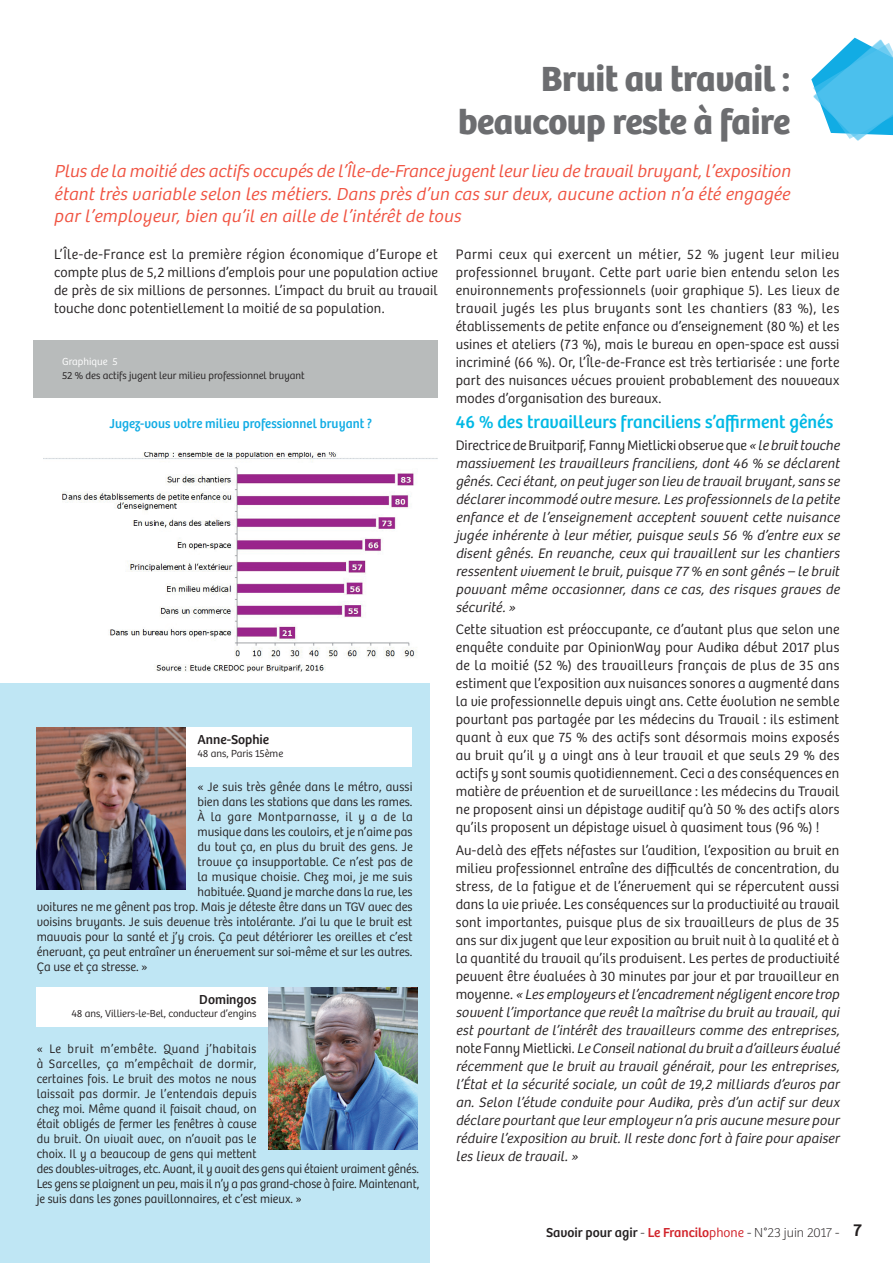
<style>
.page{position:relative;width:893px;height:1263px;background:#fff}
.page>*{position:absolute;margin:0;border:0;box-sizing:border-box;transform-origin:0 0}
.t1{font:700 36.3px/43.5px "Bree";letter-spacing:-.01em;color:#6c6d70;text-align:right}
.t2{font:18.3px "Bree";color:#00b9e5}
.t3{font:italic 300 18px/22.5px "Bree";color:#f05240;text-align:justify}
.t4{font:italic 300 14.25px/18px "Bree";letter-spacing:.015em;color:#231f20;text-align:justify}
.t5{font:300 14.25px/18px "Bree";letter-spacing:.01em;color:#231f20;text-align:justify}
.t6{font:100 13.5px "Bree";color:#231f20}
.t7{font:13.5px "Bree";letter-spacing:.005em;color:#11ace4;scale:.96 1}
.t8{font:13.5px "Bree";color:#231f20}
.t9{font:300 12.75px "Bree";letter-spacing:.005em;color:#231f20}
.t10{font:300 12.75px/15px "Bree";letter-spacing:.005em;color:#231f20;scale:.95 1}
.t11{font:300 12.75px "Bree";letter-spacing:.04em;color:#231f20}
.t12{font:300 10.65px "Bree";color:#231f20}
.t13{font:300 10.65px "Bree";color:#fff}
.s1{font-style:normal}
.s2{font-weight:400}
.s3{font-weight:400;color:#d1232a}
.s4{font-weight:300;color:#d1232a}
.s5{font-weight:400;font-size:18px}
</style>
<div class="page">
<div style="left:0;top:683px;width:429px;height:580px;background:#bfe6f4"></div>
<div style="left:63px;top:727px;width:349px;height:39px;background:#fff"></div>
<svg style="left:811px;top:38px;width:82px;height:103px"></svg>
<img style="left:44px;top:453px;width:394px;height:219px">
<div style="left:33px;top:340px;width:405px;height:58px;background:#b8bbbb"></div>
<div style="left:37px;top:988px;width:355px;height:39px;background:#fff"></div>
<img style="left:269px;top:988px;width:148px;height:161px">
<img style="left:37px;top:727px;width:148px;height:162px">
<h1 class="t1" style="left:458px;top:57px;width:333px">Bruit au travail : beaucoup reste à faire</h1>
<p class="t3" style="left:54px;top:160px;width:742px">Plus de la moitié des actifs occupés de l’Île-de-France jugentleurlieu de travailbruyant,l’exposition étanttrès variable selon les métiers.Dans près d’un cas surdeux,aucune action n’a été engagée parl’employeur,bien qu’ilen aille de l’intérêtde tous</p>
<p class="t5" style="left:54px;top:245px;width:385px">L’Île-de-France est la première région économique d’Europe et compte plus de 5,2 millions d’emplois pour une population active de près de six millions de personnes. L’impact du bruit au travail touche donc potentiellement la moitié de sa population.</p>
<p class="t5" style="left:456px;top:245px;width:385px">Parmi ceux qui exercent un métier, 52 % jugent leur milieu professionnel bruyant. Cette part varie bien entendu selon les environnements professionnels (voir graphique 5). Les lieux de travail jugés les plus bruyants sont les chantiers (83 %), les établissements de petite enfance ou d’enseignement (80 %) et les usines et ateliers (73 %), mais le bureau en open-space est aussi incriminé (66 %). Or, l’Île-de-France est très tertiarisée : une forte part des nuisances vécues provient probablement des nouveaux modes d’organisation des bureaux.</p>
<p class="t2" style="left:456px;top:411px;width:379px">46 % des travailleurs franciliens s’affirment gênés</p>
<p class="t4" style="left:456px;top:437px;width:388px"><span class="s1">Directrice de Bruitparif, Fanny Mietlicki observe que</span> « le bruittouche massivement les travailleurs franciliens, dont 46 % se déclarent gênés.Ceciétant,on peutjugerson lieu de travailbruyant,sans se déclarerincommodé outre mesure.Les professionnels de la petite enfance et de l’enseignement acceptent souvent cette nuisance jugée inhérente à leur métier, puisque seuls 56 % d’entre eux se disent gênés. En revanche, ceux qui travaillent sur les chantiers ressententvivementle bruit,puisque 77 % en sontgênés – le bruit pouvant même occasionner, dans ce cas, des risques graves de sécurité.»</p>
<p class="t5" style="left:456px;top:621px;width:385px">Cette situation est préoccupante, ce d’autant plus que selon une enquête conduite par OpinionWay pour Audika début 2017 plus de la moitié (52 %) des travailleurs français de plus de 35 ans estiment que l’exposition aux nuisances sonores a augmenté dans la vie professionnelle depuis vingt ans. Cette évolution ne semble pourtant pas partagée par les médecins du Travail : ils estiment quant à eux que 75 % des actifs sont désormais moins exposés au bruit qu’il y a vingt ans à leur travail et que seuls 29 % des actifs y sont soumis quotidiennement. Ceci a des conséquences en matière de prévention et de surveillance : les médecins du Travail ne proposent ainsi un dépistage auditif qu’à 50 % des actifs alors qu’ils proposent un dépistage visuel à quasiment tous (96 %) !</p>
<p class="t4" style="left:456px;top:841px;width:388px;text-align:left"><span class="s1">Au-delà des effets néfastes sur l’audition, l’exposition au bruit en milieu professionnel entraîne des difficultés de concentration, du stress, de la fatigue et de l’énervement qui se répercutent aussi dans la vie privée. Les conséquences sur la productivité au travail sont importantes, puisque plus de six travailleurs de plus de 35 ans sur dix jugent que leur exposition au bruit nuit à la qualité et à la quantité du travail qu’ils produisent. Les pertes de productivité peuvent être évaluées à 30 minutes par jour et par travailleur en m o y e n n e .</span> « Lesemployeursetl’encadrementnégligentencore trop souventl’importance que revêtla maîtrise du bruitau travail,qui est pourtant de l’intérêt des travailleurs comme des entreprises, <span class="s1">n o te F a n n y M i e t l i c k i .</span> Le Conseilnationaldu bruita d’ailleursévalué récemment que le bruit au travail générait, pour les entreprises, l’État et la sécurité sociale, un coût de 19,2 milliards d’euros par an. Selon l’étude conduite pour Audika, près d’un actif sur deux déclare pourtantque leuremployeurn’a pris aucune mesure pour réduire l’exposition au bruit.Ilreste donc fortà faire pourapaiser les lieux de travail.»</p>
<p class="t13" style="left:62px;top:355px;width:57px">Graphique 5</p>
<p class="t12" style="left:62px;top:369px;width:244px">52 % des actifs jugent leur milieu professionnel bruyant</p>
<p class="t7" style="left:109px;top:415px;width:275px">Jugez-vous votre milieu professionnel bruyant ?</p>
<p class="t8" style="left:197px;top:731px;width:73px">Anne-Sophie</p>
<p class="t12" style="left:197px;top:747px;width:87px">48 ans, Paris 15ème</p>
<p class="t9" style="left:197px;top:779px;width:217px">« Je suis très gênée dans le métro, aussi</p>
<p class="t9" style="left:197px;top:794px;width:217px">bien dans les stations que dans les rames.</p>
<p class="t11" style="left:197px;top:809px;width:217px">À la gare Montparnasse, il y a de la</p>
<p class="t9" style="left:197px;top:824px;width:217px">musique dans les couloirs, et je n’aime pas</p>
<p class="t9" style="left:197px;top:839px;width:217px">du tout ça, en plus du bruit des gens. Je</p>
<p class="t9" style="left:197px;top:854px;width:217px">trouve ça insupportable. Ce n’est pas de</p>
<p class="t9" style="left:197px;top:869px;width:217px">la musique choisie. Chez moi, je me suis</p>
<p class="t9" style="left:197px;top:884px;width:217px">habituée. Quand je marche dans la rue, les</p>
<p class="t9" style="left:37px;top:899px;width:377px">voitures ne me gênent pas trop. Mais je déteste être dans un TGV avec des</p>
<p class="t9" style="left:37px;top:914px;width:377px">voisins bruyants. Je suis devenue très intolérante. J’ai lu que le bruit est</p>
<p class="t9" style="left:37px;top:929px;width:377px">mauvais pour la santé et j’y crois. Ça peut détériorer les oreilles et c’est</p>
<p class="t9" style="left:37px;top:944px;width:377px">énervant, ça peut entraîner un énervement sur soi-même et sur les autres.</p>
<p class="t9" style="left:37px;top:959px;width:113px">Ça use et ça stresse. »</p>
<p class="t8" style="left:199px;top:991px;width:59px">Domingos</p>
<p class="t12" style="left:71px;top:1007px;width:186px">48 ans, Villiers-le-Bel, conducteur d’engins</p>
<p class="t10" style="left:37px;top:1041px;width:404px">« Le bruit m’embête. Quand j’habitais<br>à Sarcelles, ça m’empêchait de dormir,<br>certaines fois. Le bruit des motos ne nous<br>laissait pas dormir. Je l’entendais depuis<br>chez moi. Même quand il faisait chaud, on<br>était obligés de fermer les fenêtres à cause<br>du bruit. On vivait avec, on n’avait pas le<br>choix. Il y a beaucoup de gens qui mettent<br>des doubles-vitrages, etc. Avant, il y avait des gens qui étaient vraiment gênés.<br>Les gens se plaignent un peu, mais il n’y a pas grand-chose à faire. Maintenant, je suis dans les zones pavillonnaires, et c’est mieux. »</p>
<p class="t6" style="left:546px;top:1225px;width:317px"><span class="s2">Savoir pour agir</span> - <span class="s3">Le Francilo</span><span class="s4">phone</span> - N°23 juin 2017 - <span class="s5">7</span></p>
</div>
